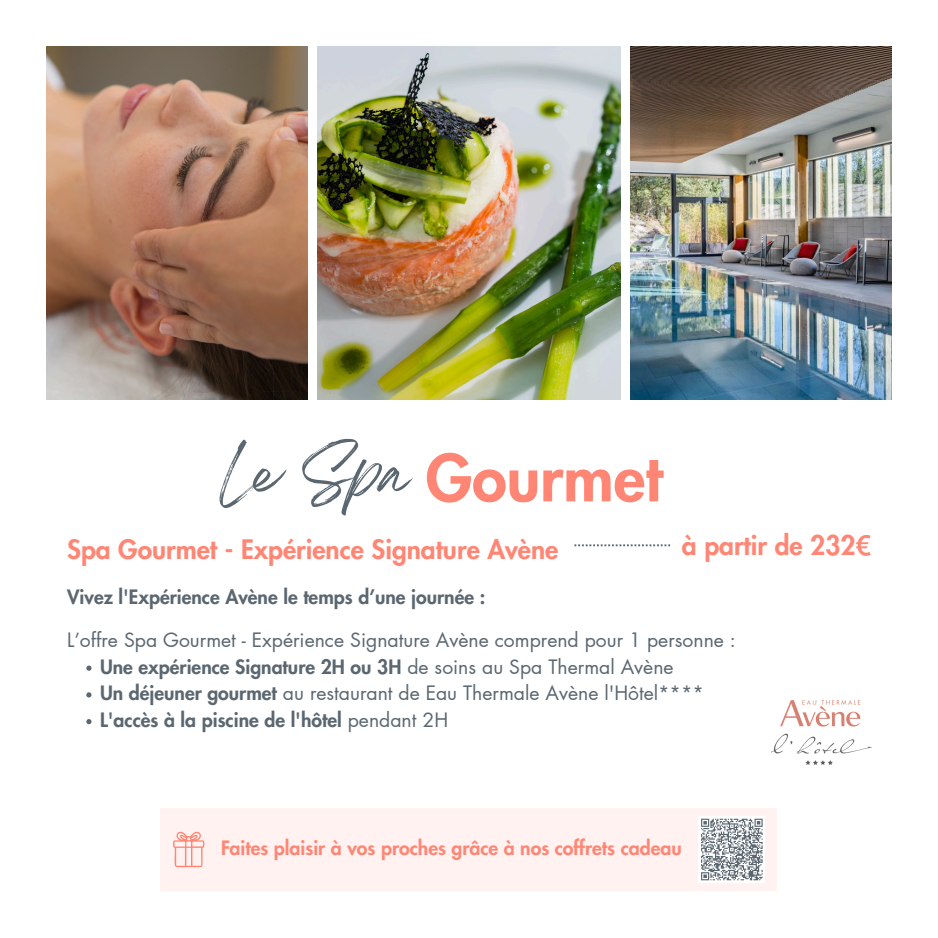
<style>
.page{position:relative;width:938px;height:938px;background:#fff}
.page>*{position:absolute;margin:0;border:0;box-sizing:border-box;transform-origin:0 0}
.t1{font:800 62.81px "Futura LT Pro";color:#ff8674}
.t2{font:52.19px "Breathing";color:#5b6770}
.t3{font:800 26.25px "Futura LT Pro";color:#ff8674}
.t4{font:800 19.38px "Futura LT Pro";color:#5b6770}
.t5{font:19.38px "Futura LT Pro";color:#5b6770}
.t6{font:800 19.38px "Futura LT Pro";color:#ff8674}
.s1{font-weight:400}
.s2{font-weight:800}
</style>
<div class="page">
<img style="left:318px;top:47px;width:302px;height:352px">
<img style="left:47px;top:47px;width:260px;height:352px">
<img style="left:630px;top:47px;width:261px;height:352px">
<svg style="left:574px;top:544px;width:96px;height:2px"></svg>
<img style="left:771px;top:700px;width:100px;height:64px">
<svg style="left:86px;top:665px;width:5px;height:5px"></svg>
<svg style="left:86px;top:692px;width:5px;height:5px"></svg>
<svg style="left:86px;top:719px;width:5px;height:5px"></svg>
<div style="left:161px;top:808px;width:616px;height:83px;background:#fff2f1"></div>
<svg style="left:173px;top:831px;width:31px;height:36px"></svg>
<svg style="left:698px;top:816px;width:67px;height:66px"></svg>
<svg style="left:700px;top:818px;width:63px;height:62px"></svg>
<h2 class="t2" style="left:220px;top:457px;width:190px">Le Spa</h2>
<h1 class="t1" style="left:425px;top:449px;width:238px">Gourmet</h1>
<h3 class="t3" style="left:67px;top:537px;width:492px">Spa Gourmet - Expérience Signature Avène</h3>
<h4 class="t4" style="left:67px;top:588px;width:419px">Vivez l'Expérience Avène le temps d’une journée :</h4>
<h3 class="t3" style="left:682px;top:533px;width:190px">à partir de 232€</h3>
<p class="t5" style="left:67px;top:631px;width:670px">L’offre Spa Gourmet - Expérience Signature Avène comprend pour 1 personne :</p>
<p class="t4" style="left:100px;top:657px;width:575px">Une expérience Signature 2H ou 3H <span class="s1">de soins au Spa Thermal Avène</span></p>
<p class="t5" style="left:100px;top:684px;width:605px"><span class="s2">Un déjeuner gourmet</span> au restaurant de Eau Thermale Avène l'Hôtel****</p>
<p class="t4" style="left:100px;top:711px;width:349px">L'accès à la piscine de l'hôtel <span class="s1">pendant 2H</span></p>
<h4 class="t6" style="left:221px;top:839px;width:462px">Faites plaisir à vos proches grâce à nos coffrets cadeau</h4>
</div>
